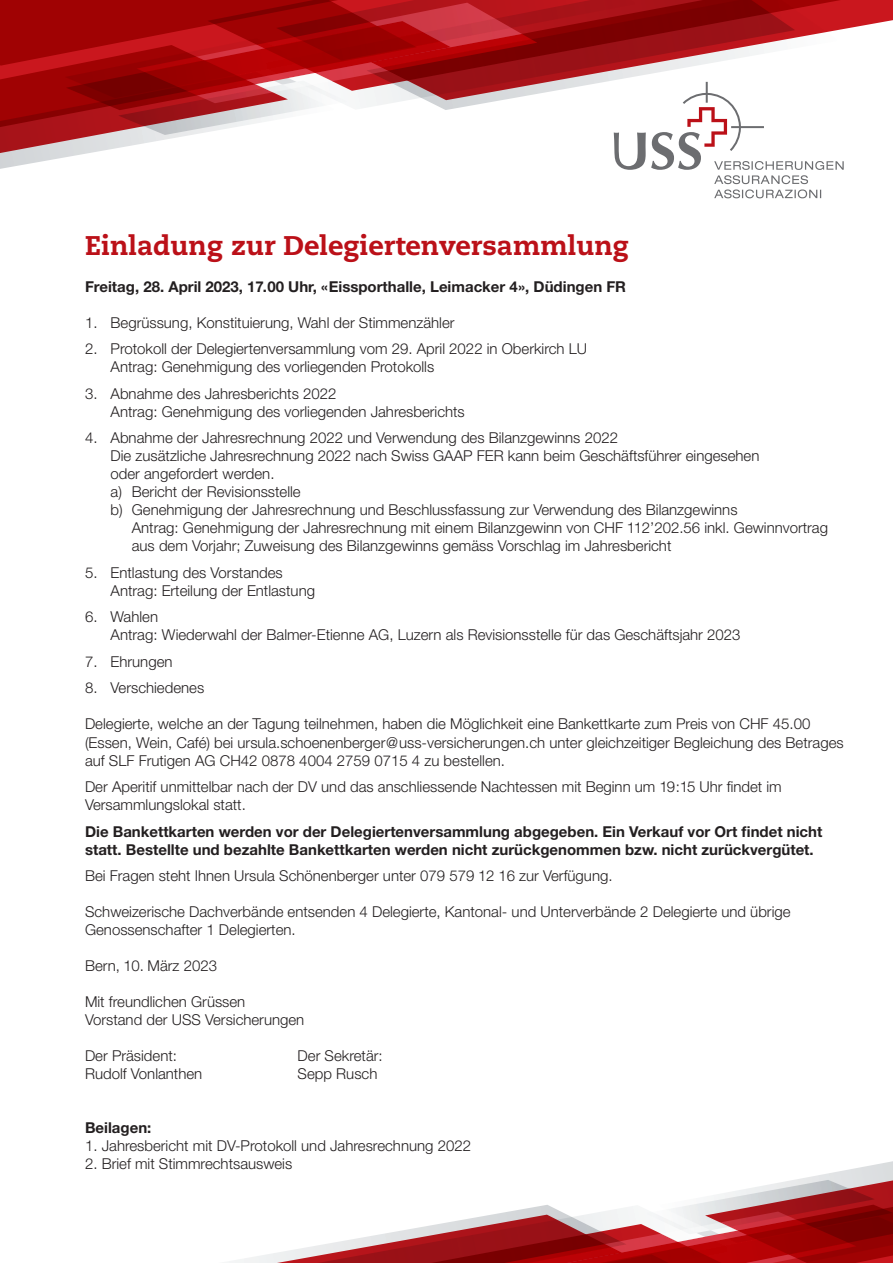
<style>
.page{position:relative;width:893px;height:1263px;background:#fff}
.page>*{position:absolute;margin:0;border:0;box-sizing:border-box;transform-origin:0 0}
.t1{font:800 27px "Caecilia LT Std";color:#bb1018}
.t2{font:300 15px/18px "Helvetica Neue LT Std";color:#231f20}
.t3{font:700 15px/18px "Helvetica Neue LT Std";color:#231f20}
</style>
<div class="page">
<svg style="left:844px;top:0;width:49px;height:29px"></svg>
<svg style="left:0;top:0;width:844px;height:198px"></svg>
<svg style="left:229px;top:1161px;width:664px;height:102px"></svg>
<h1 class="t1" style="left:85px;top:229px;width:545px">Einladung zur Delegiertenversammlung</h1>
<p class="t3" style="left:85px;top:277px;width:543px">Freitag, 28. April 2023, 17.00 Uhr, «Eissporthalle, Leimacker 4», Düdingen FR</p>
<p class="t2" style="left:85px;top:313px;width:371px">1. Begrüssung, Konstituierung, Wahl der Stimmenzähler</p>
<p class="t2" style="left:111px;top:340px;width:478px;text-indent:-26px">2. Protokoll der Delegiertenversammlung vom 29. April 2022 in Oberkirch LU<br>Antrag: Genehmigung des vorliegenden Protokolls</p>
<p class="t2" style="left:111px;top:384px;width:356px;text-indent:-26px">3. Abnahme des Jahresberichts 2022<br>Antrag: Genehmigung des vorliegenden Jahresberichts</p>
<p class="t2" style="left:111px;top:429px;width:650px;text-indent:-26px">4. Abnahme der Jahresrechnung 2022 und Verwendung des Bilanzgewinns 2022<br>Die zusätzliche Jahresrechnung 2022 nach Swiss GAAP FER kann beim Geschäftsführer eingesehen oder angefordert werden.<br>a) Bericht der Revisionsstelle<br>b) Genehmigung der Jahresrechnung und Beschlussfassung zur Verwendung des Bilanzgewinns</p>
<p class="t2" style="left:132px;top:519px;width:698px">Antrag: Genehmigung der Jahresrechnung mit einem Bilanzgewinn von CHF 112’202.56 inkl. Gewinnvortrag aus dem Vorjahr; Zuweisung des Bilanzgewinns gemäss Vorschlag im Jahresbericht</p>
<p class="t2" style="left:111px;top:563px;width:206px;text-indent:-26px">5. Entlastung des Vorstandes<br>Antrag: Erteilung der Entlastung</p>
<p class="t2" style="left:111px;top:608px;width:631px;text-indent:-26px">6. Wahlen<br>Antrag: Wiederwahl der Balmer-Etienne AG, Luzern als Revisionsstelle für das Geschäftsjahr 2023</p>
<p class="t2" style="left:85px;top:652px;width:89px">7. Ehrungen</p>
<p class="t2" style="left:85px;top:679px;width:121px">8. Verschiedenes</p>
<p class="t2" style="left:85px;top:715px;width:760px">Delegierte, welche an der Tagung teilnehmen, haben die Möglichkeit eine Bankettkarte zum Preis von CHF 45.00 (Essen, Wein, Café) bei ursula.schoenenberger@uss-versicherungen.ch unter gleichzeitiger Begleichung des Betrages auf SLF Frutigen AG CH42 0878 4004 2759 0715 4 zu bestellen.</p>
<p class="t2" style="left:85px;top:777px;width:698px">Der Aperitif unmittelbar nach der DV und das anschliessende Nachtessen mit Beginn um 19:15 Uhr findet im<br>Versammlungslokal statt.</p>
<p class="t3" style="left:85px;top:822px;width:739px">Die Bankettkarten werden vor der Delegiertenversammlung abgegeben. Ein Verkauf vor Ort findet nicht statt. Bestellte und bezahlte Bankettkarten werden nicht zurückgenommen bzw. nicht zurückvergütet.</p>
<p class="t2" style="left:85px;top:866px;width:529px">Bei Fragen steht Ihnen Ursula Schönenberger unter 079 579 12 16 zur Verfügung.</p>
<p class="t2" style="left:85px;top:902px;width:707px">Schweizerische Dachverbände entsenden 4 Delegierte, Kantonal- und Unterverbände 2 Delegierte und übrige<br>Genossenschafter 1 Delegierten.</p>
<p class="t2" style="left:85px;top:956px;width:134px">Bern, 10. März 2023</p>
<p class="t2" style="left:85px;top:992px;width:221px">Mit freundlichen Grüssen<br>Vorstand der USS Versicherungen</p>
<p class="t2" style="left:85px;top:1046px;width:93px">Der Präsident:</p>
<p class="t2" style="left:298px;top:1046px;width:87px">Der Sekretär:</p>
<p class="t2" style="left:85px;top:1064px;width:119px">Rudolf Vonlanthen</p>
<p class="t2" style="left:298px;top:1064px;width:81px">Sepp Rusch</p>
<p class="t3" style="left:85px;top:1118px;width:68px">Beilagen:</p>
<p class="t2" style="left:85px;top:1136px;width:387px">1. Jahresbericht mit DV-Protokoll und Jahresrechnung 2022</p>
<p class="t2" style="left:85px;top:1154px;width:209px">2. Brief mit Stimmrechtsausweis</p>
</div>
